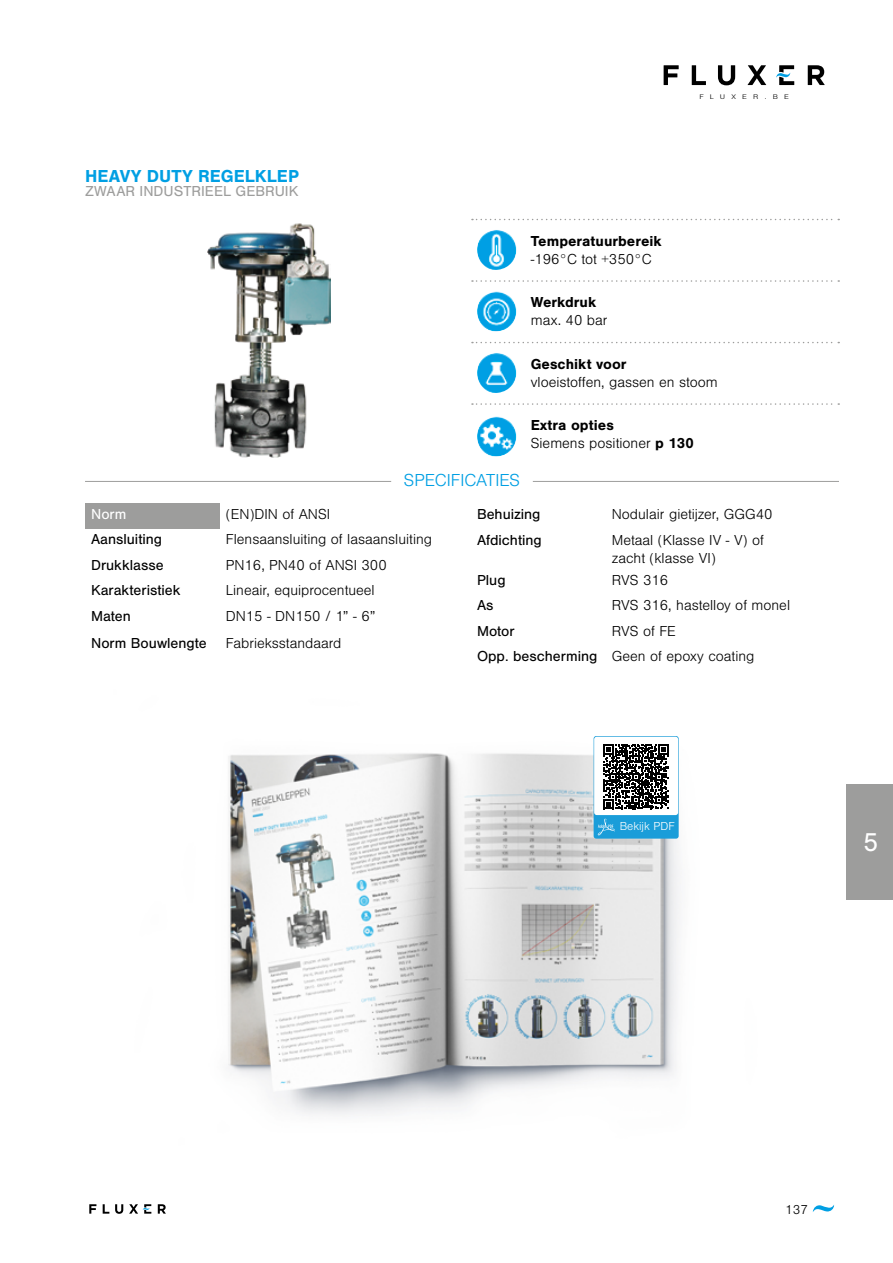
<style>
.page{position:relative;width:893px;height:1263px;background:#fff}
.page>*{position:absolute;margin:0;border:0;box-sizing:border-box;transform-origin:0 0}
.t1{font:27px "Nimbus San";color:#fff}
.t2{font:700 18px "Nimbus San";color:#009fe3}
.divider{font:300 18px "Nimbus San";color:#009fe3}
.t3{font:300 15px "Nimbus San";color:#000}
.t4{font:15px "Nimbus San";color:#000}
.t5{font:700 15px "Nimbus San";color:#000}
.subheader{font:15px "Nimbus San";color:#9d9d9c}
.t6{font:15px "Nimbus San";color:#fff}
.t7{font:300 13.5px "Nimbus San";color:#000}
.t8{font:300 12px "Nimbus San";color:#fff}
.t9{font:300 6.9px "Nimbus San";letter-spacing:.75em;color:#000;scale:1.19 1}
.s1{font-weight:700}
</style>
<div class="page">
<svg style="left:664px;top:65px;width:15px;height:20px"></svg>
<svg style="left:692px;top:65px;width:14px;height:20px"></svg>
<svg style="left:718px;top:65px;width:17px;height:20px"></svg>
<svg style="left:747px;top:65px;width:19px;height:20px"></svg>
<svg style="left:808px;top:65px;width:17px;height:20px"></svg>
<svg style="left:776px;top:65px;width:18px;height:20px"></svg>
<svg style="left:89px;top:1204px;width:7px;height:10px"></svg>
<svg style="left:103px;top:1204px;width:6px;height:10px"></svg>
<svg style="left:115px;top:1204px;width:8px;height:10px"></svg>
<svg style="left:158px;top:1204px;width:8px;height:10px"></svg>
<svg style="left:129px;top:1204px;width:22px;height:10px"></svg>
<svg style="left:813px;top:1205px;width:21px;height:7px"></svg>
<div style="left:846px;top:784px;width:47px;height:116px;background:#9d9d9c"></div>
<img style="left:207px;top:223px;width:124px;height:235px">
<div style="left:85px;top:503px;width:135px;height:25px;background:#9d9d9c"></div>
<img style="left:228px;top:736px;width:451px;height:379px">
<div style="left:594px;top:736px;width:85px;height:103px;background:#1a9dd9;border-radius:3px"></div>
<div style="left:594px;top:737px;width:84px;height:78px;background:#fff;border-radius:3px"></div>
<svg style="left:604px;top:744px;width:65px;height:65px"></svg>
<svg style="left:598px;top:819px;width:17px;height:16px"></svg>
<hr style="left:85px;top:481px;width:754px;height:1px;background:#9d9d9c">
<div style="left:391px;top:477px;width:142px;height:6px;background:#fff"></div>
<svg style="left:472px;top:219px;width:367px;height:1px"></svg>
<svg style="left:472px;top:280px;width:367px;height:2px"></svg>
<svg style="left:472px;top:342px;width:367px;height:1px"></svg>
<svg style="left:472px;top:403px;width:367px;height:2px"></svg>
<img style="left:477px;top:230px;width:40px;height:40px">
<img style="left:477px;top:291px;width:40px;height:41px">
<img style="left:477px;top:353px;width:40px;height:40px">
<img style="left:477px;top:416px;width:40px;height:41px">
<p class="t2" style="left:85px;top:166px;width:215px">HEAVY DUTY REGELKLEP</p>
<p class="subheader" style="left:85px;top:182px;width:215px">ZWAAR INDUSTRIEEL GEBRUIK</p>
<p class="t9" style="left:699px;top:93px;width:77px">FLUXER.BE</p>
<p class="divider" style="left:404px;top:471px;width:118px">SPECIFICATIES</p>
<p class="t5" style="left:531px;top:232px;width:132px">Temperatuurbereik</p>
<p class="t3" style="left:531px;top:251px;width:122px">-196°C tot +350°C</p>
<p class="t5" style="left:531px;top:294px;width:67px">Werkdruk</p>
<p class="t3" style="left:531px;top:312px;width:78px">max. 40 bar</p>
<p class="t5" style="left:531px;top:355px;width:97px">Geschikt voor</p>
<p class="t3" style="left:531px;top:374px;width:189px">vloeistoffen, gassen en stoom</p>
<p class="t5" style="left:531px;top:417px;width:85px">Extra opties</p>
<p class="t3" style="left:531px;top:435px;width:164px">Siemens positioner <span class="s1">p 130</span></p>
<p class="t6" style="left:91px;top:506px;width:37px">Norm</p>
<p class="t3" style="left:226px;top:506px;width:106px">(EN)DIN of ANSI</p>
<p class="t4" style="left:91px;top:531px;width:73px">Aansluiting</p>
<p class="t3" style="left:226px;top:532px;width:208px">Flensaansluiting of lasaansluiting</p>
<p class="t4" style="left:91px;top:557px;width:74px">Drukklasse</p>
<p class="t3" style="left:226px;top:557px;width:162px">PN16, PN40 of ANSI 300</p>
<p class="t4" style="left:91px;top:582px;width:91px">Karakteristiek</p>
<p class="t3" style="left:226px;top:583px;width:150px">Lineair, equiprocentueel</p>
<p class="t4" style="left:91px;top:608px;width:41px">Maten</p>
<p class="t3" style="left:226px;top:608px;width:151px">DN15 - DN150 / 1” - 6”</p>
<p class="t4" style="left:91px;top:634px;width:117px">Norm Bouwlengte</p>
<p class="t3" style="left:226px;top:635px;width:117px">Fabrieksstandaard</p>
<p class="t4" style="left:477px;top:506px;width:65px">Behuizing</p>
<p class="t3" style="left:612px;top:506px;width:162px">Nodulair gietijzer, GGG40</p>
<p class="t4" style="left:477px;top:531px;width:66px">Afdichting</p>
<p class="t3" style="left:612px;top:532px;width:154px">Metaal (Klasse IV - V) of</p>
<p class="t3" style="left:612px;top:550px;width:106px">zacht (klasse VI)</p>
<p class="t4" style="left:477px;top:571px;width:30px">Plug</p>
<p class="t3" style="left:612px;top:572px;width:58px">RVS 316</p>
<p class="t4" style="left:477px;top:597px;width:18px">As</p>
<p class="t3" style="left:612px;top:597px;width:180px">RVS 316, hastelloy of monel</p>
<p class="t4" style="left:477px;top:622px;width:39px">Motor</p>
<p class="t3" style="left:612px;top:623px;width:66px">RVS of FE</p>
<p class="t4" style="left:477px;top:648px;width:122px">Opp. bescherming</p>
<p class="t3" style="left:612px;top:648px;width:144px">Geen of epoxy coating</p>
<p class="t8" style="left:620px;top:820px;width:57px">Bekijk PDF</p>
<h1 class="t1" style="left:863px;top:827px;width:17px">5</h1>
<p class="t7" style="left:785px;top:1202px;width:24px">137</p>
</div>
